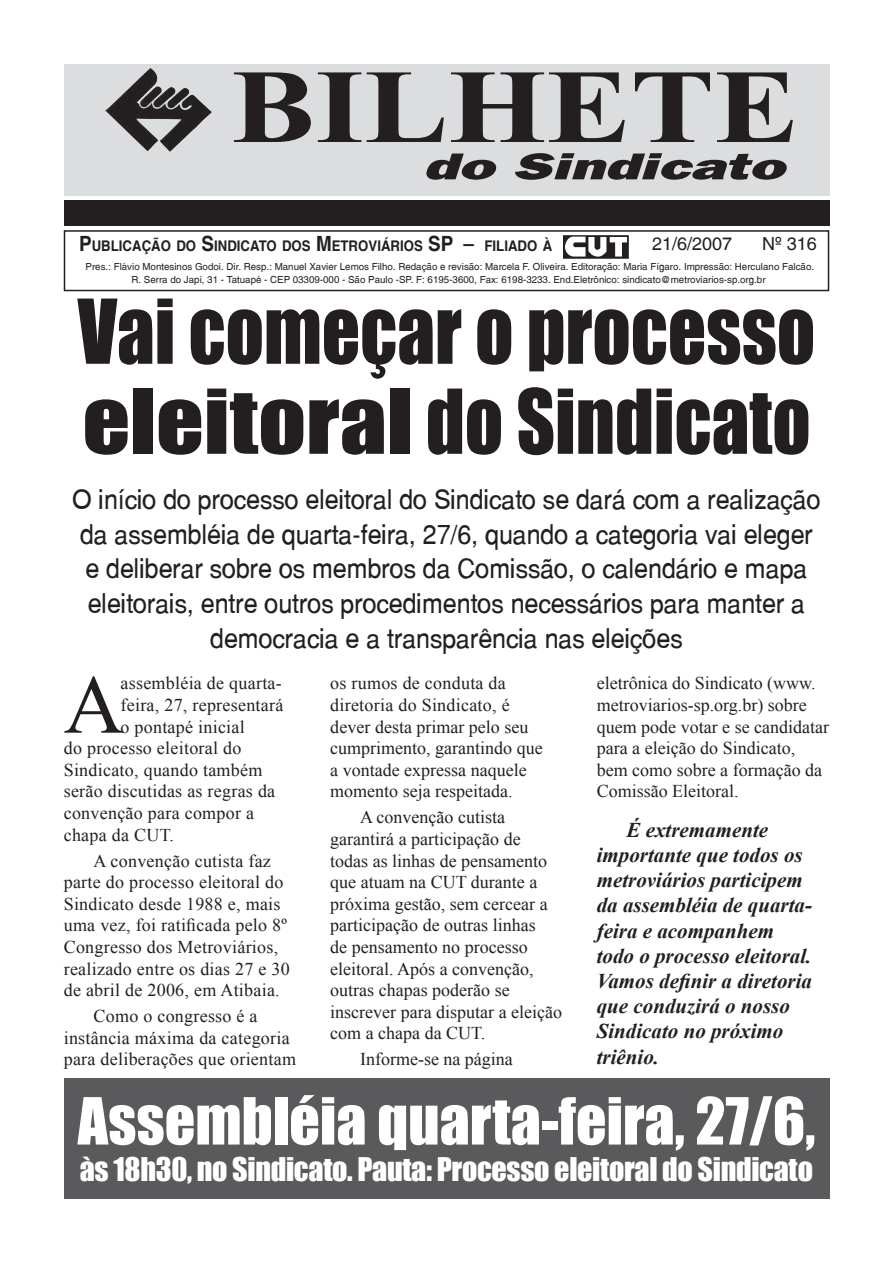
<style>
.page{position:relative;width:893px;height:1263px;background:#fff}
.page>*{position:absolute;margin:0;border:0;box-sizing:border-box;transform-origin:0 0}
.t1{font:700 105px "Times New Roman";color:#231f20;scale:1.2 1}
.t2{font:83.25px "Times New Roman";color:#231f20}
.t3{font:82.5px/90px "Impact";color:#231f20;scale:.91 1}
.t4{font:60px "Impact";color:#fff}
.t5{font:italic 800 37.5px "Frankfurt Gothic";color:#231f20;scale:1.6 1}
.t6{font:30px "Impact";letter-spacing:-.01em;color:#fff}
.t7{font:27px/34.5px "Switzerland Narrow Plain";letter-spacing:-.005em;color:#231f20;text-align:center;scale:1.13 1}
.t8{font:italic 700 21px/25.2px "Times New Roman";color:#231f20}
.t9{font:18px/21.6px "Times New Roman";color:#231f20}
.t10{font:18px "Switzerland Plain";color:#231f20}
.t11{font:700 14.7px "Switzerland";color:#231f20;scale:.9 1}
.t12{font:9.75px/12.8px "Switzerland Plain";color:#231f20;text-align:center}
.s1{font-size:21px}
</style>
<div class="page">
<div style="left:64px;top:64px;width:765px;height:132px;background:#dcdddf"></div>
<div style="left:64px;top:230px;width:765px;height:61px;border:2px solid #231f20"></div>
<div style="left:64px;top:200px;width:766px;height:25px;background:#231f20"></div>
<img style="left:105px;top:68px;width:106px;height:84px">
<img style="left:563px;top:235px;width:65px;height:23px">
<div style="left:64px;top:1078px;width:765px;height:121px;background:#5a5a5d"></div>
<h1 class="t1" style="left:231px;top:34px;width:474px">BILHETE</h1>
<h3 class="t5" style="left:423px;top:144px;width:227px">do Sindicato</h3>
<p class="t11" style="left:79px;top:237px;width:527px"><span class="s1">P</span>UBLICAÇÃO DO <span class="s1">S</span>INDICATO DOS <span class="s1">M</span>ETROVIÁRIOS <span class="s1">SP –</span> FILIADO À</p>
<p class="t10" style="left:652px;top:233px;width:82px">21/6/2007</p>
<p class="t10" style="left:762px;top:233px;width:56px">Nº 316</p>
<p class="t12" style="left:86px;top:260px;width:730px">Pres.: Flávio Montesinos Godoi. Dir. Resp.: Manuel Xavier Lemos Filho. Redação e revisão: Marcela F. Oliveira. Editoração: Maria Fígaro. Impressão: Herculano Falcão.<br>R. Serra do Japi, 31 - Tatuapé - CEP 03309-000 - São Paulo -SP. F: 6195-3600, Fax: 6198-3233. End.Eletrônico: sindicato@metroviarios-sp.org.br</p>
<h3 class="t3" style="left:78px;top:284px;width:812px">Vai começar o processo eleitoral do Sindicato</h3>
<p class="t7" style="left:72px;top:482px;width:664px">O início do processo eleitoral do Sindicato se dará com a realização da assembléia de quarta-feira, 27/6, quando a categoria vai eleger e deliberar sobre os membros da Comissão, o calendário e mapa eleitorais, entre outros procedimentos necessários para manter a democracia e a transparência nas eleições</p>
<h2 class="t2" style="left:64px;top:649px;width:62px">A</h2>
<p class="t9" style="left:121px;top:672px;width:163px">assembléia de quarta-</p>
<p class="t9" style="left:121px;top:694px;width:164px">feira, 27, representará</p>
<p class="t9" style="left:121px;top:715px;width:126px">o pontapé inicial</p>
<p class="t9" style="left:64px;top:737px;width:179px">do processo eleitoral do</p>
<p class="t9" style="left:64px;top:759px;width:200px">Sindicato, quando também</p>
<p class="t9" style="left:64px;top:780px;width:213px">serão discutidas as regras da</p>
<p class="t9" style="left:64px;top:802px;width:192px">convenção para compor a</p>
<p class="t9" style="left:64px;top:823px;width:112px">chapa da CUT.</p>
<p class="t9" style="left:64px;top:849px;width:228px;text-indent:30px">A convenção cutista faz parte do processo eleitoral do<br>Sindicato desde 1988 e, mais uma vez, foi ratificada pelo 8º<br>Congresso dos Metroviários, realizado entre os dias 27 e 30 de abril de 2006, em Atibaia.</p>
<p class="t9" style="left:64px;top:1005px;width:234px;text-align:center">Como o congresso é a instância máxima da categoria para deliberações que orientam</p>
<p class="t9" style="left:330px;top:672px;width:214px">os rumos de conduta da diretoria do Sindicato, é dever desta primar pelo seu cumprimento, garantindo que a vontade expressa naquele momento seja respeitada.</p>
<p class="t9" style="left:330px;top:806px;width:233px;text-indent:30px">A convenção cutista garantirá a participação de todas as linhas de pensamento que atuam na CUT durante a próxima gestão, sem cercear a participação de outras linhas<br>de pensamento no processo eleitoral. Após a convenção, outras chapas poderão se inscrever para disputar a eleição com a chapa da CUT.</p>
<p class="t9" style="left:360px;top:1048px;width:154px">Informe-se na página</p>
<p class="t9" style="left:597px;top:672px;width:234px">eletrônica do Sindicato (www. metroviarios-sp.org.br) sobre quem pode votar e se candidatar para a eleição do Sindicato, bem como sobre a formação da<br>Comissão Eleitoral.</p>
<p class="t8" style="left:597px;top:816px;width:217px;text-indent:30px">É extremamente importante que todos os metroviários participem da assembléia de quarta&shy;feira e acompanhem todo o processo eleitoral.<br>Vamos definir a diretoria que conduzirá o nosso<br>Sindicato no próximo triênio.</p>
<h3 class="t4" style="left:78px;top:1074px;width:739px">Assembléia quarta-feira, 27/6,</h3>
<h3 class="t6" style="left:80px;top:1145px;width:735px">às 18h30, no Sindicato. Pauta: Processo eleitoral do Sindicato</h3>
</div>
